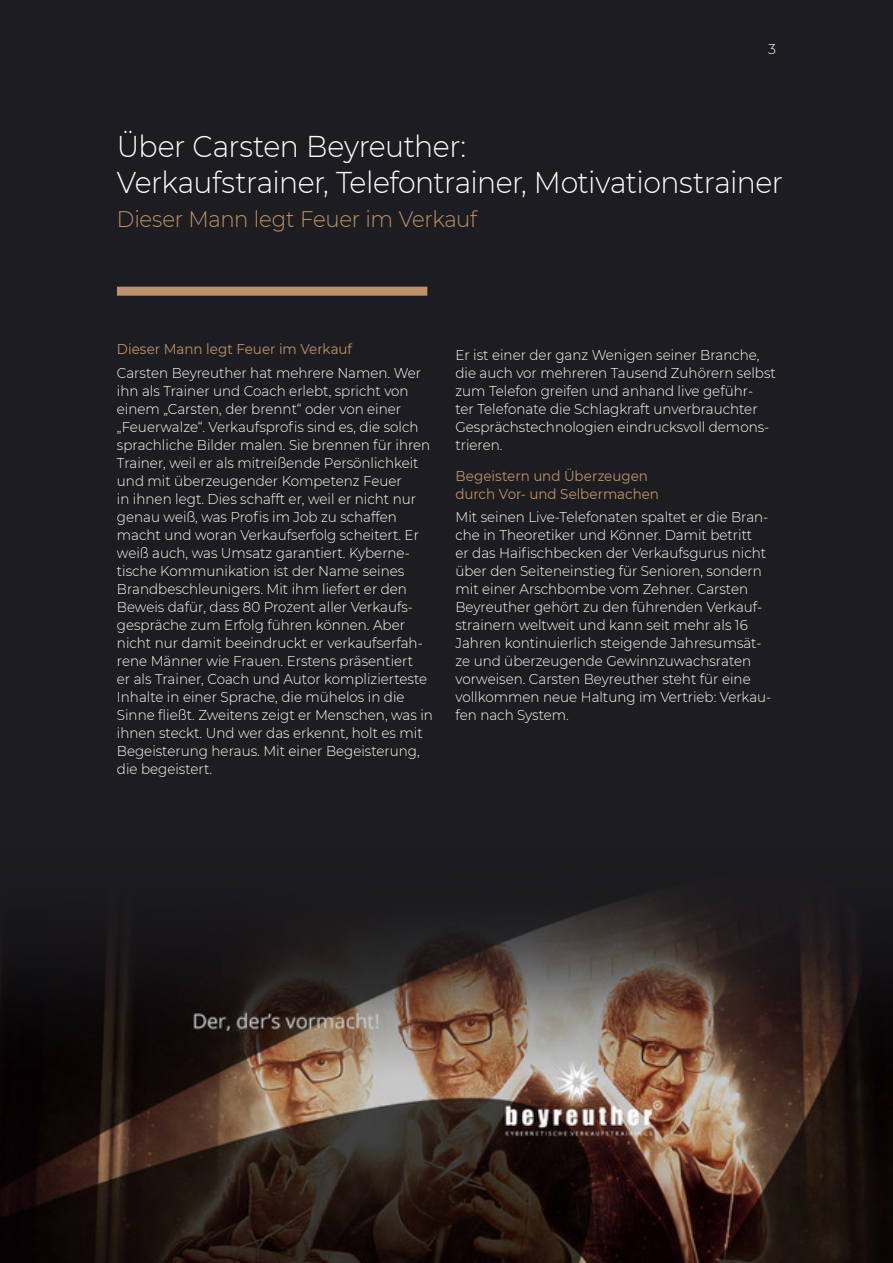
<style>
.page{position:relative;width:893px;height:1263px;background:#fff}
.page>*{position:absolute;margin:0;border:0;box-sizing:border-box;transform-origin:0 0}
.t1{font:300 30px/36px "Montserrat";letter-spacing:-.02em;color:#fff;scale:.95 1}
.t2{font:300 22.5px "Montserrat";letter-spacing:-.015em;color:#bb9369;scale:.95 1}
.t3{font:300 14.25px/18px "Montserrat";color:#fff;scale:.95 1}
.t4{font:14.25px/18px "Montserrat";color:#bb9369;scale:.95 1}
.t5{font:300 14.25px "Montserrat";color:#fff}
</style>
<div class="page">
<div style="left:0;top:0;width:893px;height:819px;background:#1d1c20"></div>
<div style="left:117px;top:287px;width:310px;height:9px;background:#bb9369"></div>
<img style="left:0;top:819px;width:893px;height:444px">
<p class="t5" style="left:768px;top:41px;width:9px">3</p>
<h1 class="t1" style="left:117px;top:129px;width:703px">Über Carsten Beyreuther:<br>Verkaufstrainer, Telefontrainer, Motivationstrainer</h1>
<h2 class="t2" style="left:117px;top:208px;width:381px">Dieser Mann legt Feuer im Verkauf</h2>
<p class="t4" style="left:117px;top:340px;width:249px">Dieser Mann legt Feuer im Verkauf</p>
<p class="t3" style="left:117px;top:364px;width:334px">Carsten Beyreuther hat mehrere Namen. Wer ihn als Trainer und Coach erlebt, spricht von einem „Carsten, der brennt“ oder von einer „Feuerwalze“. Verkaufsprofis sind es, die solch sprachliche Bilder malen. Sie brennen für ihren Trainer, weil er als mitreißende Persönlichkeit und mit überzeugender Kompetenz Feuer<br>in ihnen legt. Dies schafft er, weil er nicht nur genau weiß, was Profis im Job zu schaffen macht und woran Verkaufserfolg scheitert. Er weiß auch, was Umsatz garantiert. Kyberne&shy;tische Kommunikation ist der Name seines Brandbeschleunigers. Mit ihm liefert er den Beweis dafür, dass 80 Prozent aller Verkaufs&shy;gespräche zum Erfolg führen können. Aber nicht nur damit beeindruckt er verkaufserfah&shy;rene Männer wie Frauen. Erstens präsentiert<br>er als Trainer, Coach und Autor komplizierteste Inhalte in einer Sprache, die mühelos in die Sinne fließt. Zweitens zeigt er Menschen, was in ihnen steckt. Und wer das erkennt, holt es mit Begeisterung heraus. Mit einer Begeisterung, die begeistert.</p>
<p class="t3" style="left:455px;top:346px;width:339px">Er ist einer der ganz Wenigen seiner Branche, die auch vor mehreren Tausend Zuhörern selbst zum Telefon greifen und anhand live geführ-<br>ter Telefonate die Schlagkraft unverbrauchter Gesprächstechnologien eindrucksvoll demons&shy;trieren.</p>
<p class="t4" style="left:455px;top:467px;width:216px">Begeistern und Überzeugen durch Vor- und Selbermachen</p>
<p class="t3" style="left:455px;top:508px;width:334px">Mit seinen Live-Telefonaten spaltet er die Bran&shy;che in Theoretiker und Könner. Damit betritt<br>er das Haifischbecken der Verkaufsgurus nicht über den Seiteneinstieg für Senioren, sondern mit einer Arschbombe vom Zehner. Carsten Beyreuther gehört zu den führenden Verkauf&shy;strainern weltweit und kann seit mehr als 16<br>Jahren kontinuierlich steigende Jahresumsät&shy;ze und überzeugende Gewinnzuwachsraten vorweisen. Carsten Beyreuther steht für eine vollkommen neue Haltung im Vertrieb: Verkau&shy;fen nach System.</p>
</div>
